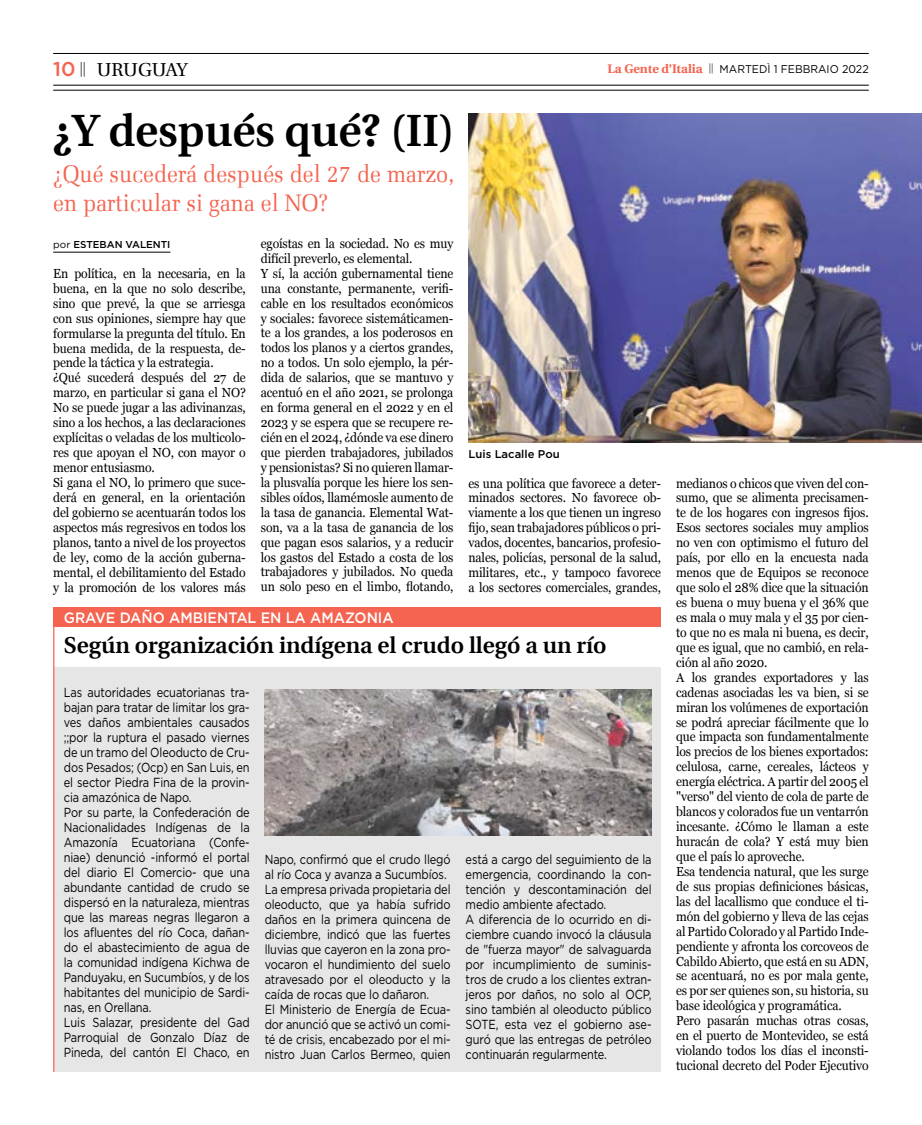
<style>
.page{position:relative;width:922px;height:1125px;background:#fff}
.page>*{position:absolute;margin:0;border:0;box-sizing:border-box;transform-origin:0 0}
.t1{font:600 45.25px "Utopia";color:#000}
.t2{font:300 24px/28.8px "Melior";color:#f46450;scale:.9 1}
.t3{font:600 23px "Utopia";color:#000}
.t4{font:500 20px "Gotham";color:#f46450}
.t5{font:18.75px "Utopia";letter-spacing:-.015em;color:#000}
.t6{font:500 15px "Gotham";color:#fff;scale:.95 1}
.t7{font:13.12px/15px "Georgia";letter-spacing:-.01em;color:#000;scale:.93 1}
.t8{font:13.12px/15px "Gotham";letter-spacing:-.01em;color:#000;scale:.84 1}
.t9{font:700 12.5px "Utopia";color:#f46450}
.t10{font:11.25px "Gotham";color:#000;scale:.95 1}
.t11{font:500 11.25px "Gotham";color:#000}
.t12{font:500 10px "Gotham";color:#000}
.s1{font-weight:400}
</style>
<div class="page">
<hr style="left:53px;top:53px;width:815px;height:1px;background:#000">
<hr style="left:53px;top:90px;width:815px;height:1px;background:#000">
<hr style="left:53px;top:85px;width:815px;height:1px;background:#000">
<hr style="left:53px;top:252px;width:117px;height:1px;background:#000">
<img style="left:468px;top:113px;width:453px;height:330px">
<div style="left:54px;top:667px;width:606px;height:405px;background:#e7e6e6"></div>
<div style="left:54px;top:607px;width:606px;height:20px;background:#f46450"></div>
<hr style="left:53px;top:607px;width:1px;height:465px;background:#f46450">
<img style="left:265px;top:689px;width:386px;height:146px">
<h3 class="t4" style="left:53px;top:56px;width:34px">10 <sup>||</sup></h3>
<p class="t9" style="left:607px;top:62px;width:96px">La Gente d’Italia</p>
<h3 class="t5" style="left:97px;top:60px;width:92px">URUGUAY</h3>
<p class="t10" style="left:708px;top:62px;width:170px"><sup>||</sup> MARTEDÌ 1 FEBBRAIO 2022</p>
<h1 class="t1" style="left:53px;top:106px;width:403px">¿Y después qué? (II)</h1>
<h2 class="t2" style="left:53px;top:162px;width:447px">¿Qué sucederá después del 27 de marzo, en particular si gana el NO?</h2>
<p class="t12" style="left:53px;top:238px;width:119px"><span class="s1">por</span> ESTEBAN VALENTI</p>
<p class="t7" style="left:53px;top:265px;width:209px">En política, en la necesaria, en la buena, en la que no solo describe, sino que prevé, la que se arriesga con sus opiniones, siempre hay que formularse la pregunta del título. En buena medida, de la respuesta, de&shy;pende la táctica y la estrategia.<br>¿Qué sucederá después del 27 de marzo, en particular si gana el NO?<br>No se puede jugar a las adivinanzas, sino a los hechos, a las declaraciones explícitas o veladas de los multicolo&shy;res que apoyan el NO, con mayor o menor entusiasmo.<br>Si gana el NO, lo primero que suce&shy;derá en general, en la orientación del gobierno se acentuarán todos los aspectos más regresivos en todos los planos, tanto a nivel de los proyectos de ley, como de la acción guberna&shy;mental, el debilitamiento del Estado y la promoción de los valores más</p>
<p class="t7" style="left:261px;top:235px;width:208px">egoístas en la sociedad. No es muy difícil preverlo, es elemental.<br>Y sí, la acción gubernamental tiene una constante, permanente, verifi&shy;cable en los resultados económicos y sociales: favorece sistemáticamen&shy;te a los grandes, a los poderosos en todos los planos y a ciertos grandes, no a todos. Un solo ejemplo, la pér&shy;dida de salarios, que se mantuvo y acentuó en el año 2021, se prolonga en forma general en el 2022 y en el 2023 y se espera que se recupere re&shy;cién en el 2024, ¿dónde va ese dinero que pierden trabajadores, jubilados y pensionistas? Si no quieren llamar&shy;la plusvalía porque les hiere los sen&shy;sibles oídos, llamémosle aumento de la tasa de ganancia. Elemental Wat&shy;son, va a la tasa de ganancia de los que pagan esos salarios, y a reducir los gastos del Estado a costa de los trabajadores y jubilados. No queda un solo peso en el limbo, flotando,</p>
<p class="t11" style="left:468px;top:446px;width:93px">Luis Lacalle Pou</p>
<p class="t7" style="left:468px;top:475px;width:208px;text-align:justify">es una política que favorece a deter&shy;minados sectores. No favorece ob&shy;viamente a los que tienen un ingreso fijo, sean trabajadores públicos o pri&shy;vados, docentes, bancarios, profesio&shy;nales, policías, personal de la salud, militares, etc., y tampoco favorece a los sectores comerciales, grandes,</p>
<p class="t7" style="left:676px;top:475px;width:208px">medianos o chicos que viven del con&shy;sumo, que se alimenta precisamen&shy;te de los hogares con ingresos fijos.<br>Esos sectores sociales muy amplios no ven con optimismo el futuro del país, por ello en la encuesta nada menos que de Equipos se reconoce que solo el 28% dice que la situación es buena o muy buena y el 36% que es mala o muy mala y el 35 por cien&shy;to que no es mala ni buena, es decir, que es igual, que no cambió, en rela&shy;ción al año 2020.<br>A los grandes exportadores y las cadenas asociadas les va bien, si se miran los volúmenes de exportación se podrá apreciar fácilmente que lo que impacta son fundamentalmente los precios de los bienes exportados: celulosa, carne, cereales, lácteos y energía eléctrica. A partir del 2005 el "verso" del viento de cola de parte de blancos y colorados fue un ventarrón incesante. ¿Cómo le llaman a este huracán de cola? Y está muy bien que el país lo aproveche.<br>Esa tendencia natural, que les surge de sus propias definiciones básicas, las del lacallismo que conduce el ti&shy;món del gobierno y lleva de las cejas al Partido Colorado y al Partido Inde&shy;pendiente y afronta los corcoveos de Cabildo Abierto, que está en su ADN, se acentuará, no es por mala gente, es por ser quienes son, su historia, su base ideológica y programática.<br>Pero pasarán muchas otras cosas, en el puerto de Montevideo, se está violando todos los días el inconsti&shy;tucional decreto del Poder Ejecutivo</p>
<p class="t6" style="left:64px;top:608px;width:349px">GRAVE DAÑO AMBIENTAL EN LA AMAZONIA</p>
<h3 class="t3" style="left:64px;top:632px;width:544px">Según organización indígena el crudo llegó a un río</h3>
<p class="t8" style="left:64px;top:685px;width:223px">Las autoridades ecuatorianas tra&shy;bajan para tratar de limitar los gra&shy;ves daños ambientales causados ;;por la ruptura el pasado viernes de un tramo del Oleoducto de Cru&shy;dos Pesados; (Ocp) en San Luis, en el sector Piedra Fina de la provin&shy;cia amazónica de Napo.<br>Por su parte, la Confederación de<br>Nacionalidades Indígenas de la<br>Amazonía Ecuatoriana (Confe&shy;niae) denunció -informó el portal del diario El Comercio- que una abundante cantidad de crudo se dispersó en la naturaleza, mientras que las mareas negras llegaron a los afluentes del río Coca, dañan&shy;do el abastecimiento de agua de la comunidad indígena Kichwa de<br>Panduyaku, en Sucumbíos, y de los habitantes del municipio de Sardi&shy;nas, en Orellana.<br>Luis Salazar, presidente del Gad<br>Parroquial de Gonzalo Díaz de<br>Pineda, del cantón El Chaco, en</p>
<p class="t8" style="left:265px;top:852px;width:223px">Napo, confirmó que el crudo llegó al río Coca y avanza a Sucumbíos.<br>La empresa privada propietaria del oleoducto, que ya había sufrido daños en la primera quincena de diciembre, indicó que las fuertes lluvias que cayeron en la zona pro&shy;vocaron el hundimiento del suelo atravesado por el oleoducto y la caída de rocas que lo dañaron.<br>El Ministerio de Energía de Ecua&shy;dor anunció que se activó un comi&shy;té de crisis, encabezado por el mi&shy;nistro Juan Carlos Bermeo, quien</p>
<p class="t8" style="left:465px;top:852px;width:223px">está a cargo del seguimiento de la emergencia, coordinando la con&shy;tención y descontaminación del medio ambiente afectado.<br>A diferencia de lo ocurrido en di&shy;ciembre cuando invocó la cláusula de "fuerza mayor" de salvaguarda por incumplimiento de suminis&shy;tros de crudo a los clientes extran&shy;jeros por daños, no solo al OCP, sino también al oleoducto público<br>SOTE, esta vez el gobierno ase&shy;guró que las entregas de petróleo continuarán regularmente.</p>
</div>
